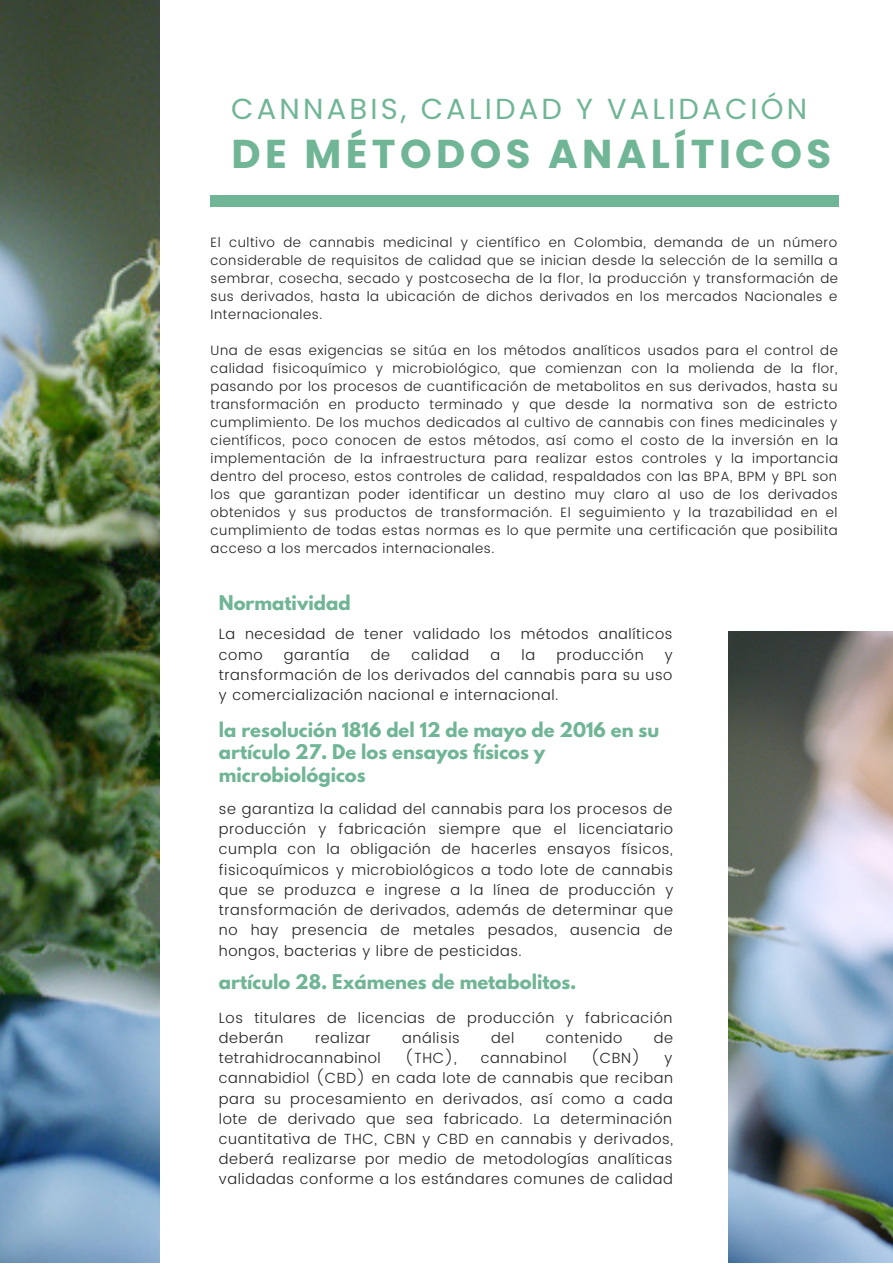
<style>
.page{position:relative;width:893px;height:1264px;background:#fff}
.page>*{position:absolute;margin:0;border:0;box-sizing:border-box;transform-origin:0 0}
.t1{font:700 40.2px "Poppins";letter-spacing:.11em;color:#70b595}
.t2{font:28.95px "Poppins";letter-spacing:.11em;color:#70b595}
.t3{font:700 18px/22.5px "League Spartan";color:#70b595}
.t4{font:300 14.7px/20.2px "Poppins";letter-spacing:.04em;color:#222;text-align:justify}
.t5{font:300 13.5px/18px "Poppins";letter-spacing:.04em;color:#222;text-align:justify}
</style>
<div class="page">
<img style="left:0;top:0;width:160px;height:1262px">
<img style="left:728px;top:631px;width:164px;height:631px">
<div style="left:210px;top:195px;width:629px;height:11px;background:#70b595"></div>
<h2 class="t2" style="left:231px;top:89px;width:577px">CANNABIS, CALIDAD Y VALIDACIÓN</h2>
<h1 class="t1" style="left:231px;top:125px;width:601px">DE MÉTODOS ANALÍTICOS</h1>
<p class="t5" style="left:210px;top:233px;width:629px">El cultivo de cannabis medicinal y científico en Colombia, demanda de un número considerable de requisitos de calidad que se inician desde la selección de la semilla a sembrar, cosecha, secado y postcosecha de la flor, la producción y transformación de sus derivados, hasta la ubicación de dichos derivados en los mercados Nacionales e Internacionales.</p>
<p class="t5" style="left:210px;top:341px;width:629px">Una de esas exigencias se sitúa en los métodos analíticos usados para el control de calidad fisicoquímico y microbiológico, que comienzan con la molienda de la flor, pasando por los procesos de cuantificación de metabolitos en sus derivados, hasta su transformación en producto terminado y que desde la normativa son de estricto cumplimiento. De los muchos dedicados al cultivo de cannabis con fines medicinales y científicos, poco conocen de estos métodos, así como el costo de la inversión en la implementación de la infraestructura para realizar estos controles y la importancia dentro del proceso, estos controles de calidad, respaldados con las BPA, BPM y BPL son los que garantizan poder identificar un destino muy claro al uso de los derivados obtenidos y sus productos de transformación. El seguimiento y la trazabilidad en el cumplimiento de todas estas normas es lo que permite una certificación que posibilita acceso a los mercados internacionales.</p>
<h3 class="t3" style="left:219px;top:593px;width:133px">Normatividad</h3>
<p class="t4" style="left:219px;top:624px;width:455px">La necesidad de tener validado los métodos analíticos como</p>
<p class="t4" style="left:284px;top:644px;width:67px">garantía</p>
<p class="t4" style="left:371px;top:644px;width:21px">de</p>
<p class="t4" style="left:411px;top:644px;width:59px">calidad</p>
<p class="t4" style="left:490px;top:644px;width:11px">a</p>
<p class="t4" style="left:521px;top:644px;width:15px">la</p>
<p class="t4" style="left:556px;top:644px;width:89px">producción</p>
<p class="t4" style="left:219px;top:644px;width:455px;text-indent:446px">y transformación de los derivados del cannabis para su uso y comercialización nacional e internacional.</p>
<h3 class="t3" style="left:219px;top:720px;width:441px">la resolución 1816 del 12 de mayo de 2016 en su artículo 27. De los ensayos físicos y microbiológicos</h3>
<p class="t4" style="left:219px;top:798px;width:456px">se garantiza la calidad del cannabis para los procesos de producción y fabricación siempre que el licenciatario cumpla con la obligación de hacerles ensayos físicos, fisicoquímicos y microbiológicos a todo lote de cannabis que se produzca e ingrese a la línea de producción y transformación de derivados, además de determinar que no hay presencia de metales pesados, ausencia de hongos, bacterias y libre de pesticidas.</p>
<h3 class="t3" style="left:219px;top:972px;width:359px">artículo 28. Exámenes de metabolitos.</h3>
<p class="t4" style="left:219px;top:1007px;width:455px">Los titulares de licencias de producción y fabricación deberán</p>
<p class="t4" style="left:315px;top:1027px;width:57px">realizar</p>
<p class="t4" style="left:402px;top:1027px;width:59px">análisis</p>
<p class="t4" style="left:491px;top:1027px;width:25px">del</p>
<p class="t4" style="left:545px;top:1027px;width:78px">contenido</p>
<p class="t4" style="left:654px;top:1027px;width:21px">de</p>
<p class="t4" style="left:219px;top:1047px;width:163px">tetrahidrocannabinol</p>
<p class="t4" style="left:405px;top:1047px;width:53px">(THC),</p>
<p class="t4" style="left:480px;top:1047px;width:87px">cannabinol</p>
<p class="t4" style="left:590px;top:1047px;width:51px">(CBN)</p>
<p class="t4" style="left:219px;top:1047px;width:455px;text-indent:445px">y cannabidiol (CBD) en cada lote de cannabis que reciban para su procesamiento en derivados, así como a cada lote de derivado que sea fabricado. La determinación cuantitativa de THC, CBN y CBD en cannabis y derivados, deberá realizarse por medio de metodologías analíticas validadas conforme a los estándares comunes de calidad</p>
</div>
